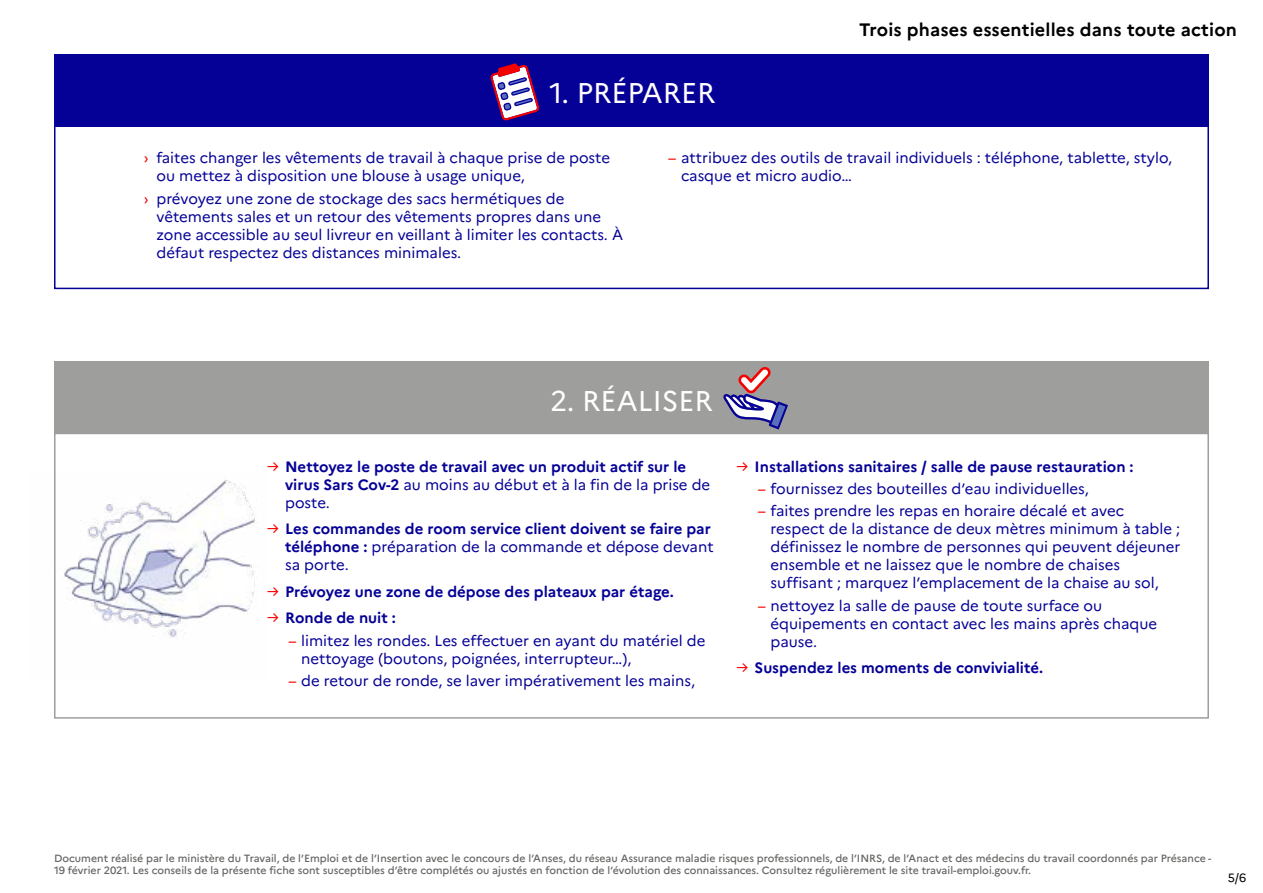
<style>
.page{position:relative;width:1263px;height:893px;background:#fff}
.page>*{position:absolute;margin:0;border:0;box-sizing:border-box;transform-origin:0 0}
.t1{font:28.5px "Marianne";color:#fff}
.t2{font:700 18px "Marianne";letter-spacing:.01em;color:#000}
.t3{font:15px/18px "Marianne";color:#050096}
.t4{font:700 15px/18px "Marianne";color:#050096}
.t5{font:12px "Marianne";color:#000}
.t6{font:500 10.5px/12.6px "Marianne";color:#656563}
.s1{color:#f70000}
.s2{font-weight:400;color:#f70000}
.s3{font-weight:400}
</style>
<div class="page">
<div style="left:54px;top:54px;width:1155px;height:72px;background:#050096"></div>
<div style="left:54px;top:125px;width:1155px;height:164px;border:2px solid #050096"></div>
<svg style="left:490px;top:63px;width:50px;height:58px"></svg>
<div style="left:54px;top:433px;width:1155px;height:286px;border:2px solid #9e9e9c"></div>
<div style="left:54px;top:361px;width:1155px;height:72px;background:#9e9e9c"></div>
<svg style="left:723px;top:367px;width:65px;height:62px"></svg>
<img style="left:54px;top:472px;width:201px;height:210px">
<h1 class="t1" style="left:550px;top:75px;width:167px">1. PRÉPARER</h1>
<p class="t2" style="left:859px;top:18px;width:379px">Trois phases essentielles dans toute action</p>
<p class="t3" style="left:156px;top:149px;width:455px;text-indent:-13px"><span class="s1">›</span> faites changer les vêtements de travail à chaque prise de poste ou mettez à disposition une blouse à usage unique,</p>
<p class="t3" style="left:156px;top:189px;width:468px;text-indent:-13px"><span class="s1">›</span> prévoyez une zone de stockage des sacs hermétiques de vêtements sales et un retour des vêtements propres dans une zone accessible au seul livreur en veillant à limiter les contacts. À défaut respectez des distances minimales.</p>
<p class="t3" style="left:681px;top:149px;width:493px;text-indent:-13px"><span class="s1">–</span> attribuez des outils de travail individuels : téléphone, tablette, stylo, casque et micro audio…</p>
<h1 class="t1" style="left:550px;top:383px;width:164px">2. RÉALISER</h1>
<p class="t4" style="left:285px;top:458px;width:427px;text-indent:-18px"><span class="s2">→</span> Nettoyez le poste de travail avec un produit actif sur le virus Sars Cov-2 <span class="s3">au moins au début et à la fin de la prise de poste.</span></p>
<p class="t4" style="left:285px;top:520px;width:430px;text-indent:-18px"><span class="s2">→</span> Les commandes de room service client doivent se faire par téléphone : <span class="s3">préparation de la commande et dépose devant sa porte.</span></p>
<p class="t4" style="left:267px;top:583px;width:408px"><span class="s2">→</span> Prévoyez une zone de dépose des plateaux par étage.</p>
<p class="t4" style="left:267px;top:609px;width:130px"><span class="s2">→</span> Ronde de nuit :</p>
<p class="t3" style="left:301px;top:631px;width:406px;text-indent:-13px"><span class="s1">–</span> limitez les rondes. Les effectuer en ayant du matériel de nettoyage (boutons, poignées, interrupteur…),</p>
<p class="t3" style="left:288px;top:672px;width:408px"><span class="s1">–</span> de retour de ronde, se laver impérativement les mains,</p>
<p class="t4" style="left:736px;top:458px;width:399px"><span class="s2">→</span> Installations sanitaires / salle de pause restauration :</p>
<p class="t3" style="left:758px;top:480px;width:332px"><span class="s1">–</span> fournissez des bouteilles d’eau individuelles,</p>
<p class="t3" style="left:771px;top:502px;width:411px;text-indent:-13px"><span class="s1">–</span> faites prendre les repas en horaire décalé et avec respect de la distance de deux mètres minimum à table ; définissez le nombre de personnes qui peuvent déjeuner ensemble et ne laissez que le nombre de chaises suffisant ; marquez l’emplacement de la chaise au sol,</p>
<p class="t3" style="left:771px;top:596px;width:388px;text-indent:-13px"><span class="s1">–</span> nettoyez la salle de pause de toute surface ou équipements en contact avec les mains après chaque pause.</p>
<p class="t4" style="left:736px;top:659px;width:308px"><span class="s2">→</span> Suspendez les moments de convivialité.</p>
<p class="t6" style="left:54px;top:852px;width:1159px">Document réalisé par le ministère du Travail, de l’Emploi et de l’Insertion avec le concours de l’Anses, du réseau Assurance maladie risques professionnels, de l’INRS, de l’Anact et des médecins du travail coordonnés par Présance -<br>19 février 2021. Les conseils de la présente fiche sont susceptibles d’être complétés ou ajustés en fonction de l’évolution des connaissances. Consultez régulièrement le site travail-emploi.gouv.fr.</p>
<p class="t5" style="left:1228px;top:870px;width:20px">5/6</p>
</div>
